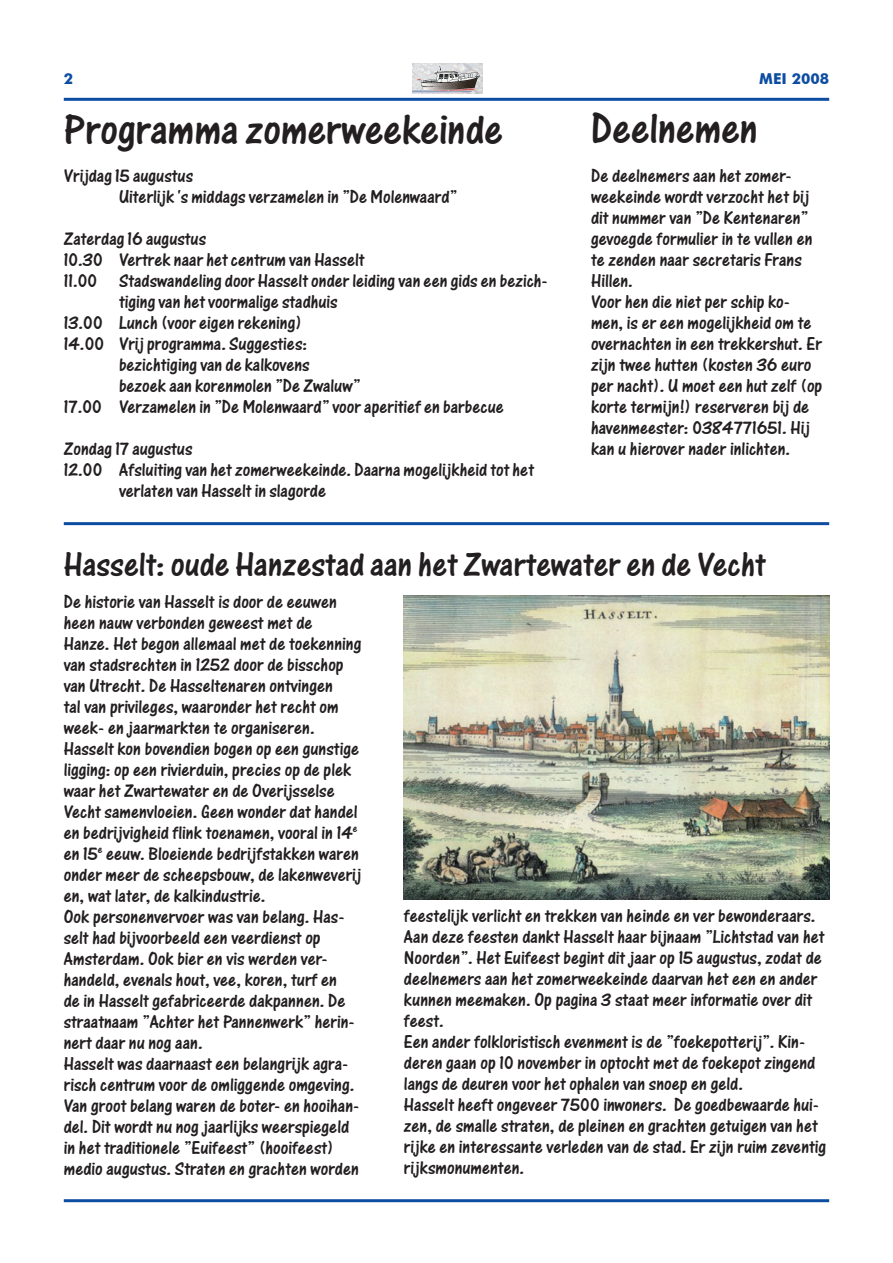
<style>
.page{position:relative;width:893px;height:1263px;background:#fff}
.page>*{position:absolute;margin:0;border:0;box-sizing:border-box;transform-origin:0 0}
.t1{font:45px "One Stroke Script Let Plain";color:#231f20}
.t2{font:36px "One Stroke Script Let Plain";color:#231f20}
.t3{font:19.5px/21px "One Stroke Script Let Plain";color:#231f20}
.t4{font:700 15px "Futura BT";color:#0d4da1}
</style>
<div class="page">
<hr style="left:64px;top:98px;width:765px;height:3px;background:#0d4da1">
<hr style="left:64px;top:1199px;width:765px;height:3px;background:#0d4da1">
<img style="left:412px;top:64px;width:71px;height:30px">
<hr style="left:64px;top:522px;width:765px;height:3px;background:#0d4da1">
<img style="left:404px;top:595px;width:425px;height:305px">
<p class="t4" style="left:64px;top:70px;width:11px">2</p>
<p class="t4" style="left:759px;top:70px;width:71px">MEI 2008</p>
<h1 class="t1" style="left:64px;top:103px;width:441px">Programma zomerweekeinde</h1>
<p class="t3" style="left:119px;top:165px;width:340px;text-indent:-55px">Vrijdag 15 augustus<br>Uiterlijk 's middags verzamelen in ”De Molenwaard”</p>
<p class="t3" style="left:64px;top:228px;width:144px">Zaterdag 16 augustus</p>
<p class="t3" style="left:64px;top:249px;width:302px">10.30 Vertrek naar het centrum van Hasselt</p>
<p class="t3" style="left:64px;top:270px;width:485px">11.00 Stadswandeling door Hasselt onder leiding van een gids en bezich-</p>
<p class="t3" style="left:119px;top:291px;width:220px">tiging van het voormalige stadhuis</p>
<p class="t3" style="left:64px;top:312px;width:240px">13.00 Lunch (voor eigen rekening)</p>
<p class="t3" style="left:64px;top:333px;width:245px">14.00 Vrij programma. Suggesties:</p>
<p class="t3" style="left:119px;top:354px;width:192px">bezichtiging van de kalkovens</p>
<p class="t3" style="left:119px;top:375px;width:243px">bezoek aan korenmolen ”De Zwaluw”</p>
<p class="t3" style="left:64px;top:396px;width:442px">17.00 Verzamelen in ”De Molenwaard” voor aperitief en barbecue</p>
<p class="t3" style="left:64px;top:438px;width:130px">Zondag 17 augustus</p>
<p class="t3" style="left:64px;top:459px;width:472px">12.00 Afsluiting van het zomerweekeinde. Daarna mogelijkheid tot het</p>
<p class="t3" style="left:119px;top:480px;width:209px">verlaten van Hasselt in slagorde</p>
<h1 class="t1" style="left:591px;top:102px;width:168px">Deelnemen</h1>
<p class="t3" style="left:591px;top:165px;width:233px">De deelnemers aan het zomer&shy;weekeinde wordt verzocht het bij dit nummer van ”De Kentenaren” gevoegde formulier in te vullen en te zenden naar secretaris Frans<br>Hillen.<br>Voor hen die niet per schip ko&shy;men, is er een mogelijkheid om te overnachten in een trekkershut. Er zijn twee hutten (kosten 36 euro per nacht). U moet een hut zelf (op korte termijn!) reserveren bij de havenmeester: 0384771651. Hij kan u hierover nader inlichten.</p>
<h2 class="t2" style="left:64px;top:544px;width:703px">Hasselt: oude Hanzestad aan het Zwartewater en de Vecht</h2>
<p class="t3" style="left:64px;top:591px;width:299px">De historie van Hasselt is door de eeuwen heen nauw verbonden geweest met de Hanze. Het begon allemaal met de toekenning van stadsrechten in 1252 door de bisschop van Utrecht. De Hasseltenaren ontvingen<br>tal van privileges, waaronder het recht om week- en jaarmarkten te organiseren.<br>Hasselt kon bovendien bogen op een gunstige ligging: op een rivierduin, precies op de plek waar het Zwartewater en de Overijsselse Vecht samenvloeien. Geen wonder dat handel en bedrijvigheid flink toenamen, vooral in 14<sup>e </sup>en 15<sup>e</sup> eeuw. Bloeiende bedrijfstakken waren onder meer de scheepsbouw, de lakenweverij en, wat later, de kalkindustrie.<br>Ook personenvervoer was van belang. Has&shy;selt had bijvoorbeeld een veerdienst op Amsterdam. Ook bier en vis werden ver&shy;handeld, evenals hout, vee, koren, turf en<br>de in Hasselt gefabriceerde dakpannen. De straatnaam ”Achter het Pannenwerk” herin&shy;nert daar nu nog aan.<br>Hasselt was daarnaast een belangrijk agra&shy;risch centrum voor de omliggende omgeving.<br>Van groot belang waren de boter- en hooihan&shy;del. Dit wordt nu nog jaarlijks weerspiegeld in het traditionele ”Euifeest” (hooifeest) medio augustus. Straten en grachten worden</p>
<p class="t3" style="left:404px;top:905px;width:424px">feestelijk verlicht en trekken van heinde en ver bewonderaars.<br>Aan deze feesten dankt Hasselt haar bijnaam ”Lichtstad van het Noorden”. Het Euifeest begint dit jaar op 15 augustus, zodat de deelnemers aan het zomerweekeinde daarvan het een en ander kunnen meemaken. Op pagina 3 staat meer informatie over dit feest.<br>Een ander folkloristisch evenment is de ”foekepotterij”. Kin&shy;deren gaan op 10 november in optocht met de foekepot zingend langs de deuren voor het ophalen van snoep en geld.<br>Hasselt heeft ongeveer 7500 inwoners. De goedbewaarde hui&shy;zen, de smalle straten, de pleinen en grachten getuigen van het rijke en interessante verleden van de stad. Er zijn ruim zeventig rijksmonumenten.</p>
</div>
